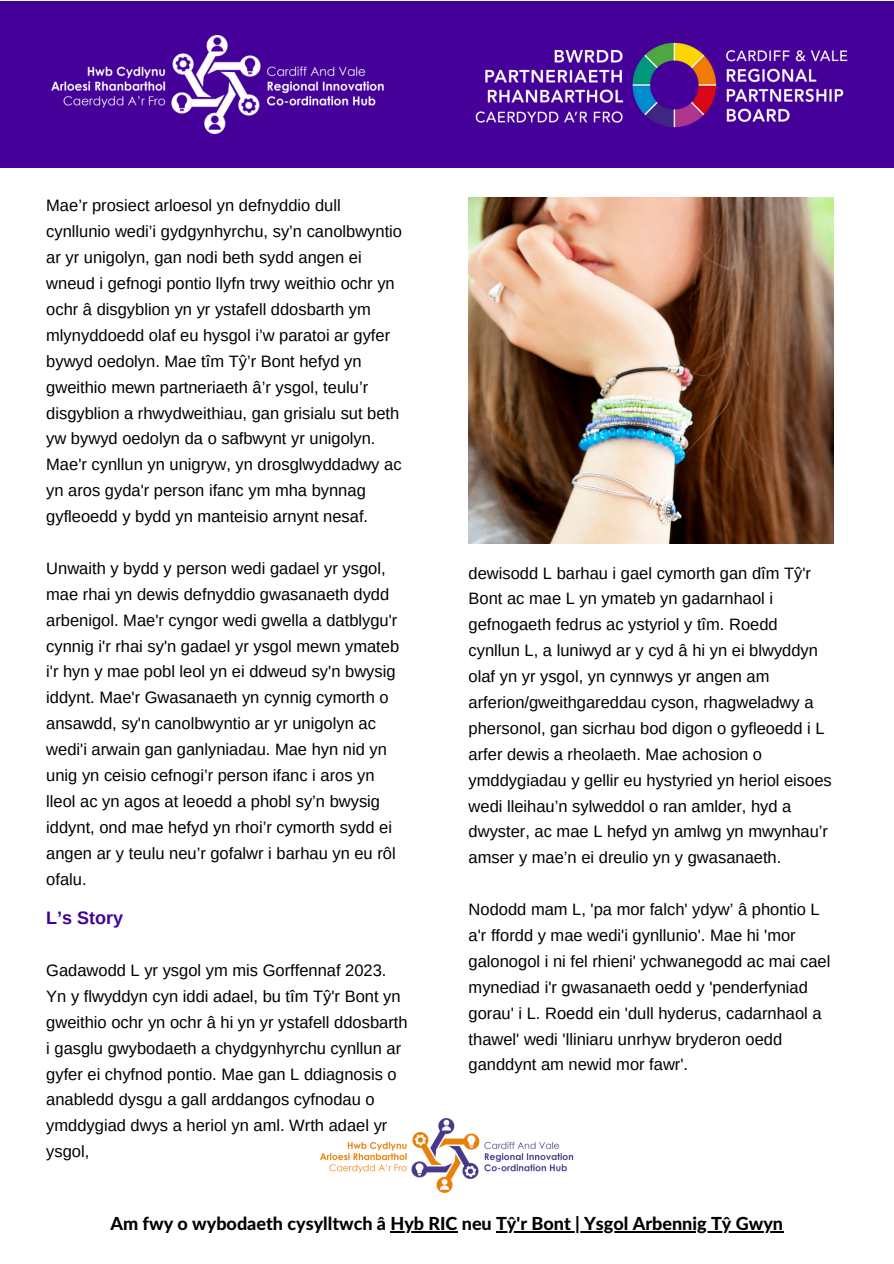
<style>
.page{position:relative;width:894px;height:1264px;background:#fff}
.page>*{position:absolute;margin:0;border:0;box-sizing:border-box;transform-origin:0 0}
.t1{font:800 18px "Lato Latin";color:#000}
.t2{font:700 18px "Arimo";color:#409}
.t3{font:16.5px/25.8px "Arimo";color:#000}
</style>
<div class="page">
<div style="left:0;top:2px;width:893px;height:166px;background:#409"></div>
<img style="left:475px;top:42px;width:373px;height:86px">
<img style="left:51px;top:35px;width:333px;height:98px">
<img style="left:468px;top:198px;width:365px;height:345px">
<hr style="left:390px;top:1231px;width:67px;height:1px;background:#000">
<hr style="left:496px;top:1231px;width:286px;height:1px;background:#000">
<img style="left:320px;top:1118px;width:254px;height:74px">
<p class="t3" style="left:46px;top:193px;width:357px">Mae’r prosiect arloesol yn defnyddio dull cynllunio wedi’i gydgynhyrchu, sy’n canolbwyntio ar yr unigolyn, gan nodi beth sydd angen ei wneud i gefnogi pontio llyfn trwy weithio ochr yn ochr â disgyblion yn yr ystafell ddosbarth ym mlynyddoedd olaf eu hysgol i’w paratoi ar gyfer bywyd oedolyn. Mae tîm Tŷ’r Bont hefyd yn gweithio mewn partneriaeth â’r ysgol, teulu’r disgyblion a rhwydweithiau, gan grisialu sut beth yw bywyd oedolyn da o safbwynt yr unigolyn.<br>Mae'r cynllun yn unigryw, yn drosglwyddadwy ac yn aros gyda'r person ifanc ym mha bynnag gyfleoedd y bydd yn manteisio arnynt nesaf.</p>
<p class="t3" style="left:46px;top:555px;width:354px">Unwaith y bydd y person wedi gadael yr ysgol, mae rhai yn dewis defnyddio gwasanaeth dydd arbenigol. Mae'r cyngor wedi gwella a datblygu'r cynnig i'r rhai sy'n gadael yr ysgol mewn ymateb i'r hyn y mae pobl leol yn ei ddweud sy'n bwysig iddynt. Mae'r Gwasanaeth yn cynnig cymorth o ansawdd, sy'n canolbwyntio ar yr unigolyn ac wedi'i arwain gan ganlyniadau. Mae hyn nid yn unig yn ceisio cefnogi’r person ifanc i aros yn lleol ac yn agos at leoedd a phobl sy’n bwysig iddynt, ond mae hefyd yn rhoi’r cymorth sydd ei angen ar y teulu neu’r gofalwr i barhau yn eu rôl ofalu.</p>
<p class="t2" style="left:46px;top:908px;width:78px">L’s Story</p>
<p class="t3" style="left:46px;top:957px;width:363px">Gadawodd L yr ysgol ym mis Gorffennaf 2023.<br>Yn y flwyddyn cyn iddi adael, bu tîm Tŷ'r Bont yn gweithio ochr yn ochr â hi yn yr ystafell ddosbarth i gasglu gwybodaeth a chydgynhyrchu cynllun ar gyfer ei chyfnod pontio. Mae gan L ddiagnosis o anabledd dysgu a gall arddangos cyfnodau o ymddygiad dwys a heriol yn aml. Wrth adael yr ysgol,</p>
<p class="t3" style="left:468px;top:560px;width:364px">dewisodd L barhau i gael cymorth gan dîm Tŷ'r Bont ac mae L yn ymateb yn gadarnhaol i gefnogaeth fedrus ac ystyriol y tîm. Roedd cynllun L, a luniwyd ar y cyd â hi yn ei blwyddyn olaf yn yr ysgol, yn cynnwys yr angen am arferion/gweithgareddau cyson, rhagweladwy a phersonol, gan sicrhau bod digon o gyfleoedd i L arfer dewis a rheolaeth. Mae achosion o ymddygiadau y gellir eu hystyried yn heriol eisoes wedi lleihau’n sylweddol o ran amlder, hyd a dwyster, ac mae L hefyd yn amlwg yn mwynhau’r amser y mae’n ei dreulio yn y gwasanaeth.</p>
<p class="t3" style="left:468px;top:896px;width:363px">Nododd mam L, 'pa mor falch' ydyw’ â phontio L a'r ffordd y mae wedi'i gynllunio'. Mae hi 'mor galonogol i ni fel rhieni' ychwanegodd ac mai cael mynediad i'r gwasanaeth oedd y 'penderfyniad gorau' i L. Roedd ein 'dull hyderus, cadarnhaol a thawel' wedi 'lliniaru unrhyw bryderon oedd ganddynt am newid mor fawr'.</p>
<p class="t1" style="left:110px;top:1215px;width:674px">Am fwy o wybodaeth cysylltwch â Hyb RIC neu Tŷ'r Bont | Ysgol Arbennig Tŷ Gwyn</p>
</div>
